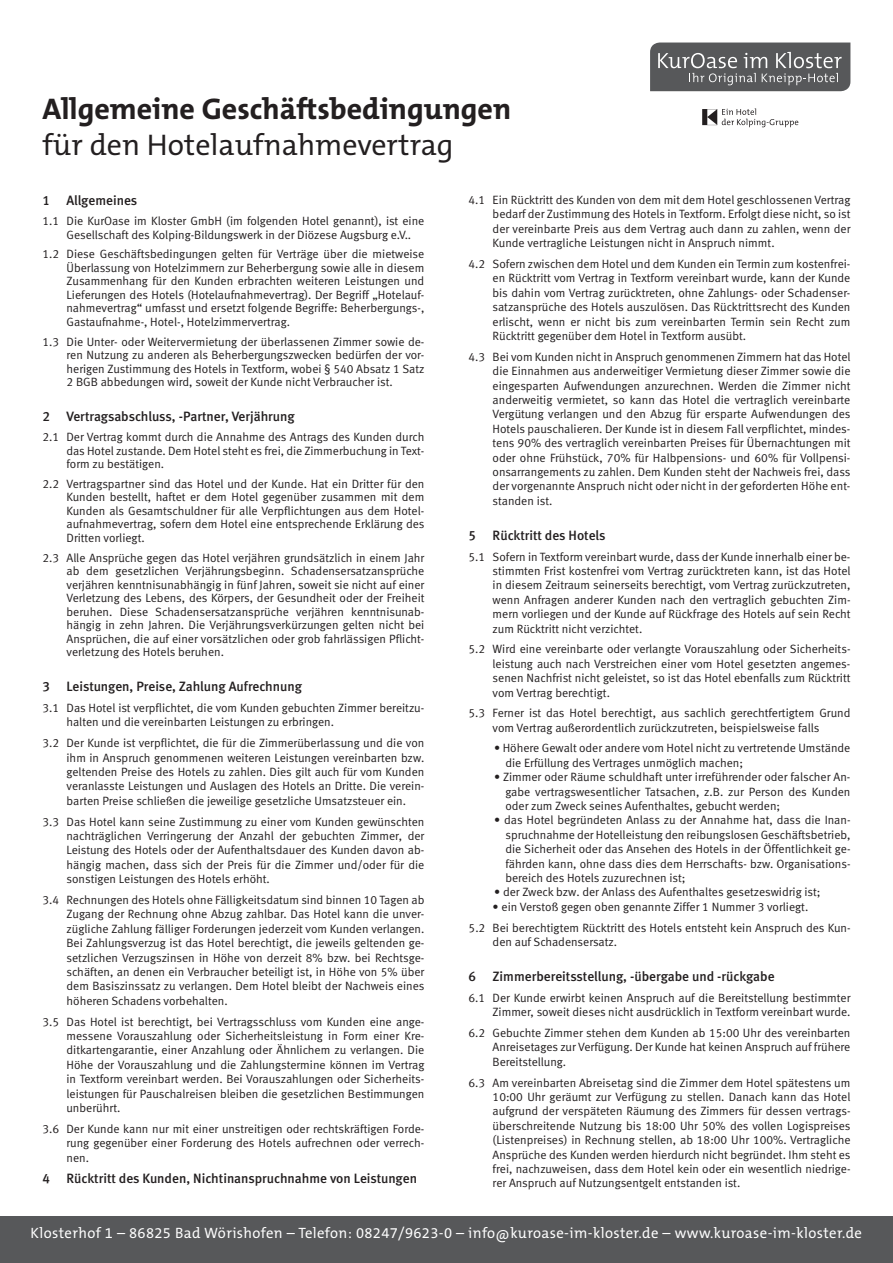
<style>
.page{position:relative;width:893px;height:1263px;background:#fff}
.page>*{position:absolute;margin:0;border:0;box-sizing:border-box;transform-origin:0 0}
.t1{font:700 30px "The Mix Office";color:#231f20}
.t2{font:30px "The Mix Office";color:#231f20}
.t3{font:15px "The Mix Office LF";letter-spacing:.025em;color:#fff}
.t4{font:13.5px "Meta Medium LF";color:#231f20}
.t5{font:12px/14.4px "Meta Normal LF";color:#231f20;text-align:justify}
</style>
<div class="page">
<div style="left:0;top:1217px;width:893px;height:46px;background:#57585a"></div>
<svg style="left:650px;top:43px;width:200px;height:48px;background:#696a6b"></svg>
<svg style="left:702px;top:108px;width:96px;height:19px"></svg>
<h1 class="t1" style="left:43px;top:90px;width:470px">Allgemeine Geschäftsbedingungen</h1>
<h1 class="t2" style="left:43px;top:126px;width:412px">für den Hotelaufnahmevertrag</h1>
<p class="t4" style="left:43px;top:193px;width:96px">1 Allgemeines</p>
<p class="t5" style="left:67px;top:214px;width:359px;line-height:13.5px;text-indent:-24px">1.1 Die KurOase im Kloster GmbH (im folgenden Hotel genannt), ist eine<br>Gesellschaft des Kolping-Bildungswerk in der Diözese Augsburg e.V..</p>
<p class="t5" style="left:67px;top:247px;width:359px;line-height:13.5px;text-indent:-24px">1.2 Diese Geschäftsbedingungen gelten für Verträge über die mietweise Überlassung von Hotelzimmern zur Beherbergung sowie alle in diesem Zusammenhang für den Kunden erbrachten weiteren Leistungen und Lieferungen des Hotels (Hotelaufnahmevertrag). Der Begriff „Hotelauf&shy;nahmevertrag“ umfasst und ersetzt folgende Begriffe: Beherbergungs-, Gastaufnahme-, Hotel-, Hotelzimmervertrag.</p>
<p class="t5" style="left:67px;top:335px;width:359px;line-height:13.5px;text-indent:-24px">1.3 Die Unter- oder Weitervermietung der überlassenen Zimmer sowie de&shy;ren Nutzung zu anderen als Beherbergungszwecken bedürfen der vor&shy;herigen Zustimmung des Hotels in Textform, wobei § 540 Absatz 1 Satz 2 BGB abbedungen wird, soweit der Kunde nicht Verbraucher ist.</p>
<p class="t4" style="left:43px;top:409px;width:254px">2 Vertragsabschluss, -Partner, Verjährung</p>
<p class="t5" style="left:67px;top:430px;width:359px;line-height:13.5px;text-indent:-24px">2.1 Der Vertrag kommt durch die Annahme des Antrags des Kunden durch das Hotel zustande. Dem Hotel steht es frei, die Zimmerbuchung in Text&shy;form zu bestätigen.</p>
<p class="t5" style="left:67px;top:477px;width:359px;line-height:13.5px;text-indent:-24px">2.2 Vertragspartner sind das Hotel und der Kunde. Hat ein Dritter für den Kunden bestellt, haftet er dem Hotel gegenüber zusammen mit dem Kunden als Gesamtschuldner für alle Verpflichtungen aus dem Hotel&shy;aufnahmevertrag, sofern dem Hotel eine entsprechende Erklärung des Dritten vorliegt.</p>
<p class="t5" style="left:67px;top:551px;width:359px;line-height:13.5px;text-indent:-24px">2.3 Alle Ansprüche gegen das Hotel verjähren grundsätzlich in einem Jahr ab dem gesetzlichen Verjährungsbeginn. Schadensersatzansprüche verjähren kenntnisunabhängig in fünf Jahren, soweit sie nicht auf einer Verletzung des Lebens, des Körpers, der Gesundheit oder der Freiheit beruhen. Diese Schadensersatzansprüche verjähren kenntnisunab&shy;hängig in zehn Jahren. Die Verjährungsverkürzungen gelten nicht bei Ansprüchen, die auf einer vorsätzlichen oder grob fahrlässigen Pflicht&shy;verletzung des Hotels beruhen.</p>
<p class="t4" style="left:43px;top:679px;width:261px">3 Leistungen, Preise, Zahlung Aufrechnung</p>
<p class="t5" style="left:67px;top:700px;width:359px;text-indent:-24px">3.1 Das Hotel ist verpflichtet, die vom Kunden gebuchten Zimmer bereitzu&shy;halten und die vereinbarten Leistungen zu erbringen.</p>
<p class="t5" style="left:67px;top:736px;width:359px;text-indent:-24px">3.2 Der Kunde ist verpflichtet, die für die Zimmerüberlassung und die von ihm in Anspruch genommenen weiteren Leistungen vereinbarten bzw. geltenden Preise des Hotels zu zahlen. Dies gilt auch für vom Kunden veranlasste Leistungen und Auslagen des Hotels an Dritte. Die verein&shy;barten Preise schließen die jeweilige gesetzliche Umsatzsteuer ein.</p>
<p class="t5" style="left:67px;top:814px;width:359px;text-indent:-24px">3.3 Das Hotel kann seine Zustimmung zu einer vom Kunden gewünschten nachträglichen Verringerung der Anzahl der gebuchten Zimmer, der Leistung des Hotels oder der Aufenthaltsdauer des Kunden davon ab&shy;hängig machen, dass sich der Preis für die Zimmer und/oder für die sonstigen Leistungen des Hotels erhöht.</p>
<p class="t5" style="left:67px;top:892px;width:359px;text-indent:-24px">3.4 Rechnungen des Hotels ohne Fälligkeitsdatum sind binnen 10 Tagen ab Zugang der Rechnung ohne Abzug zahlbar. Das Hotel kann die unver&shy;zügliche Zahlung fälliger Forderungen jederzeit vom Kunden verlangen.<br>Bei Zahlungsverzug ist das Hotel berechtigt, die jeweils geltenden ge&shy;setzlichen Verzugszinsen in Höhe von derzeit 8% bzw. bei Rechtsge&shy;schäften, an denen ein Verbraucher beteiligt ist, in Höhe von 5% über dem Basiszinssatz zu verlangen. Dem Hotel bleibt der Nachweis eines höheren Schadens vorbehalten.</p>
<p class="t5" style="left:67px;top:1014px;width:359px;text-indent:-24px">3.5 Das Hotel ist berechtigt, bei Vertragsschluss vom Kunden eine ange&shy;messene Vorauszahlung oder Sicherheitsleistung in Form einer Kre&shy;ditkartengarantie, einer Anzahlung oder Ähnlichem zu verlangen. Die Höhe der Vorauszahlung und die Zahlungstermine können im Vertrag in Textform vereinbart werden. Bei Vorauszahlungen oder Sicherheits&shy;leistungen für Pauschalreisen bleiben die gesetzlichen Bestimmungen unberührt.</p>
<p class="t5" style="left:67px;top:1121px;width:359px;text-indent:-24px">3.6 Der Kunde kann nur mit einer unstreitigen oder rechtskräftigen Forde&shy;rung gegenüber einer Forderung des Hotels aufrechnen oder verrech&shy;nen.</p>
<p class="t4" style="left:43px;top:1170px;width:376px">4 Rücktritt des Kunden, Nichtinanspruchnahme von Leistungen</p>
<p class="t5" style="left:493px;top:193px;width:359px;text-indent:-24px">4.1 Ein Rücktritt des Kunden von dem mit dem Hotel geschlossenen Vertrag bedarf der Zustimmung des Hotels in Textform. Erfolgt diese nicht, so ist der vereinbarte Preis aus dem Vertrag auch dann zu zahlen, wenn der Kunde vertragliche Leistungen nicht in Anspruch nimmt.</p>
<p class="t5" style="left:493px;top:257px;width:359px;text-indent:-24px">4.2 Sofern zwischen dem Hotel und dem Kunden ein Termin zum kostenfrei&shy;en Rücktritt vom Vertrag in Textform vereinbart wurde, kann der Kunde bis dahin vom Vertrag zurücktreten, ohne Zahlungs- oder Schadenser&shy;satzansprüche des Hotels auszulösen. Das Rücktrittsrecht des Kunden erlischt, wenn er nicht bis zum vereinbarten Termin sein Recht zum Rücktritt gegenüber dem Hotel in Textform ausübt.</p>
<p class="t5" style="left:493px;top:349px;width:359px;text-indent:-24px">4.3 Bei vom Kunden nicht in Anspruch genommenen Zimmern hat das Hotel die Einnahmen aus anderweitiger Vermietung dieser Zimmer sowie die eingesparten Aufwendungen anzurechnen. Werden die Zimmer nicht anderweitig vermietet, so kann das Hotel die vertraglich vereinbarte Vergütung verlangen und den Abzug für ersparte Aufwendungen des Hotels pauschalieren. Der Kunde ist in diesem Fall verpflichtet, mindes&shy;tens 90% des vertraglich vereinbarten Preises für Übernachtungen mit oder ohne Frühstück, 70% für Halbpensions- und 60% für Vollpensi&shy;onsarrangements zu zahlen. Dem Kunden steht der Nachweis frei, dass der vorgenannte Anspruch nicht oder nicht in der geforderten Höhe ent&shy;standen ist.</p>
<p class="t4" style="left:469px;top:527px;width:139px">5 Rücktritt des Hotels</p>
<p class="t5" style="left:493px;top:549px;width:359px;text-indent:-24px">5.1 Sofern in Textform vereinbart wurde, dass der Kunde innerhalb einer be&shy;stimmten Frist kostenfrei vom Vertrag zurücktreten kann, ist das Hotel in diesem Zeitraum seinerseits berechtigt, vom Vertrag zurückzutreten, wenn Anfragen anderer Kunden nach den vertraglich gebuchten Zim&shy;mern vorliegen und der Kunde auf Rückfrage des Hotels auf sein Recht zum Rücktritt nicht verzichtet.</p>
<p class="t5" style="left:493px;top:642px;width:359px;text-indent:-24px">5.2 Wird eine vereinbarte oder verlangte Vorauszahlung oder Sicherheits&shy;leistung auch nach Verstreichen einer vom Hotel gesetzten angemes&shy;senen Nachfrist nicht geleistet, so ist das Hotel ebenfalls zum Rücktritt vom Vertrag berechtigt.</p>
<p class="t5" style="left:469px;top:706px;width:383px;text-align:center">5.3 Ferner ist das Hotel berechtigt, aus sachlich gerechtfertigtem Grund vom Vertrag außerordentlich zurückzutreten, beispielsweise falls</p>
<p class="t5" style="left:505px;top:741px;width:347px;text-indent:-11px">• Höhere Gewalt oder andere vom Hotel nicht zu vertretende Umstände die Erfüllung des Vertrages unmöglich machen;</p>
<p class="t5" style="left:505px;top:770px;width:347px;text-indent:-11px">• Zimmer oder Räume schuldhaft unter irreführender oder falscher An&shy;gabe vertragswesentlicher Tatsachen, z.B. zur Person des Kunden oder zum Zweck seines Aufenthaltes, gebucht werden;</p>
<p class="t5" style="left:505px;top:813px;width:347px;text-indent:-11px">• das Hotel begründeten Anlass zu der Annahme hat, dass die Inan&shy;spruchnahme der Hotelleistung den reibungslosen Geschäftsbetrieb, die Sicherheit oder das Ansehen des Hotels in der Öffentlichkeit ge&shy;fährden kann, ohne dass dies dem Herrschafts- bzw. Organisations&shy;bereich des Hotels zuzurechnen ist;</p>
<p class="t5" style="left:494px;top:885px;width:328px">• der Zweck bzw. der Anlass des Aufenthaltes gesetzeswidrig ist;</p>
<p class="t5" style="left:469px;top:896px;width:383px;line-height:20.7px;text-indent:24px">• ein Verstoß gegen oben genannte Ziffer 1 Nummer 3 vorliegt.<br>5.2 Bei berechtigtem Rücktritt des Hotels entsteht kein Anspruch des Kun-</p>
<p class="t5" style="left:493px;top:934px;width:126px">den auf Schadensersatz.</p>
<p class="t4" style="left:469px;top:968px;width:307px">6 Zimmerbereitsstellung, -übergabe und -rückgabe</p>
<p class="t5" style="left:469px;top:990px;width:383px;text-align:right">6.1 Der Kunde erwirbt keinen Anspruch auf die Bereitstellung bestimmter<br>Zimmer, soweit dieses nicht ausdrücklich in Textform vereinbart wurde.</p>
<p class="t5" style="left:493px;top:1025px;width:359px;text-indent:-24px">6.2 Gebuchte Zimmer stehen dem Kunden ab 15:00 Uhr des vereinbarten Anreisetages zur Verfügung. Der Kunde hat keinen Anspruch auf frühere Bereitstellung.</p>
<p class="t5" style="left:493px;top:1075px;width:359px;text-indent:-24px">6.3 Am vereinbarten Abreisetag sind die Zimmer dem Hotel spätestens um 10:00 Uhr geräumt zur Verfügung zu stellen. Danach kann das Hotel aufgrund der verspäteten Räumung des Zimmers für dessen vertrags&shy;überschreitende Nutzung bis 18:00 Uhr 50% des vollen Logispreises (Listenpreises) in Rechnung stellen, ab 18:00 Uhr 100%. Vertragliche Ansprüche des Kunden werden hierdurch nicht begründet. Ihm steht es frei, nachzuweisen, dass dem Hotel kein oder ein wesentlich niedrige&shy;rer Anspruch auf Nutzungsentgelt entstanden ist.</p>
<p class="t3" style="left:31px;top:1223px;width:833px">Klosterhof 1 – 86825 Bad Wörishofen – Telefon: 08247/9623-0 – info@kuroase-im-kloster.de – www.kuroase-im-kloster.de</p>
</div>
